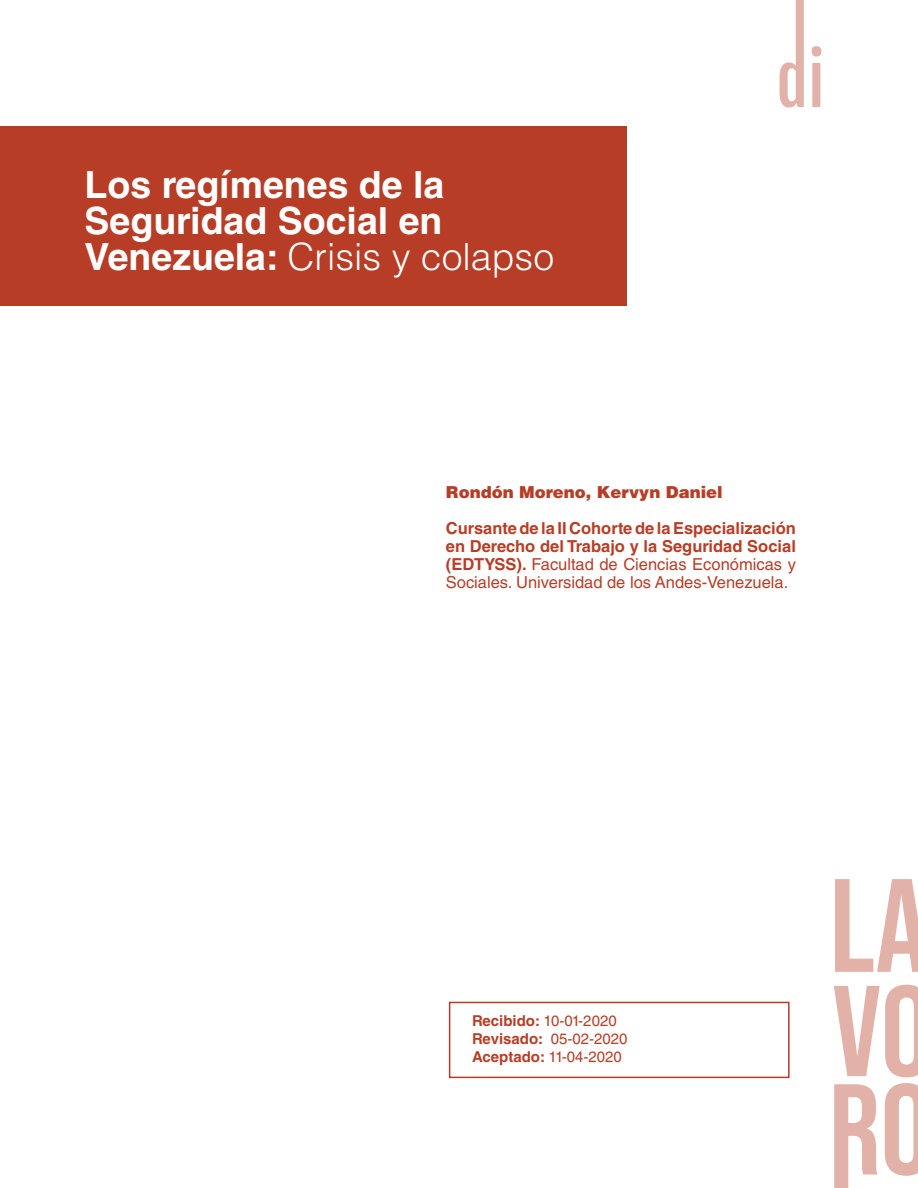
<style>
.page{position:relative;width:918px;height:1188px;background:#fff}
.page>*{position:absolute;margin:0;border:0;box-sizing:border-box;transform-origin:0 0}
.t1{font:700 37.5px/36px "Helvetica LT Std";color:#fff}
.t2{font:700 16.5px/18px "Helvetica LT Std";color:#b83d26;text-align:justify}
.t3{font:900 16.5px "Helvetica LT Std";color:#b83d26}
.t4{font:15px/18px "Helvetica LT Std";color:#b83d26}
.s1{font-weight:300}
.s2{font-weight:400}
.s3{font-weight:700}
</style>
<div class="page">
<div style="left:0;top:126px;width:626px;height:180px;background:#b83d26"></div>
<svg style="left:780px;top:0;width:24px;height:108px"></svg>
<svg style="left:812px;top:46px;width:9px;height:61px"></svg>
<svg style="left:835px;top:879px;width:83px;height:93px"></svg>
<svg style="left:834px;top:985px;width:84px;height:92px"></svg>
<svg style="left:834px;top:1084px;width:44px;height:104px"></svg>
<svg style="left:885px;top:1083px;width:33px;height:93px"></svg>
<div style="left:449px;top:1002px;width:341px;height:76px;border:2px solid #b83d26"></div>
<h1 class="t1" style="left:85px;top:166px;width:471px">Los regímenes de la<br>Seguridad Social en<br>Venezuela: <span class="s1">Crisis y colapso</span></h1>
<p class="t3" style="left:446px;top:481px;width:278px">Rondón Moreno, Kervyn Daniel</p>
<p class="t2" style="left:446px;top:519px;width:352px">Cursante de la II Cohorte de la Especialización en Derecho del Trabajo y la Seguridad Social (EDTYSS). <span class="s2">Facultad de Ciencias Económicas y Sociales. Universidad de los Andes-Venezuela.</span></p>
<p class="t4" style="left:472px;top:1012px;width:157px"><span class="s3">Recibido:</span> 10-01-2020<br><span class="s3">Revisado:</span> 05-02-2020<br><span class="s3">Aceptado:</span> 11-04-2020</p>
</div>
